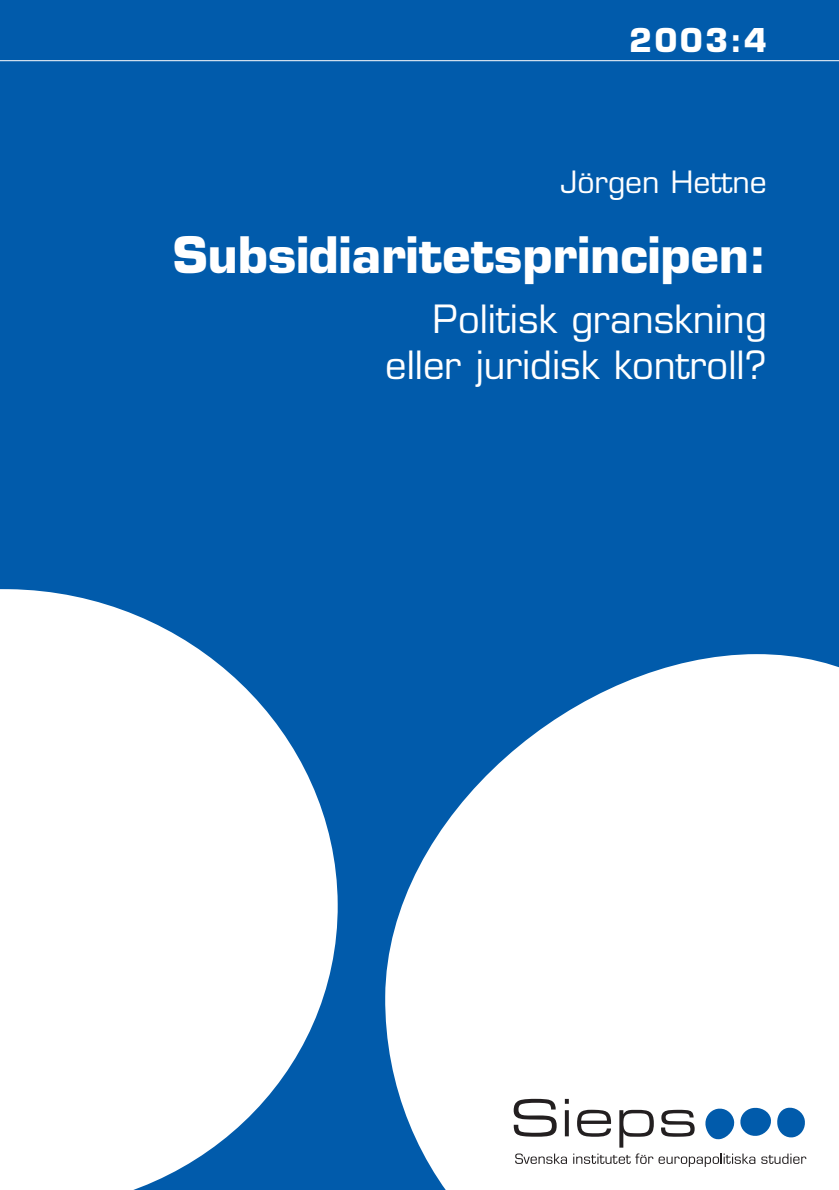
<style>
.page{position:relative;width:839px;height:1190px;background:#fff}
.page>*{position:absolute;margin:0;border:0;box-sizing:border-box;transform-origin:0 0}
.t1{font:700 49px "Eurostile";color:#fff}
.t2{font:38px/46px "Eurostile";color:#fff;text-align:right}
.t3{font:700 32px "Eurostile";color:#fff}
.t4{font:30px "Eurostile";color:#fff}
</style>
<div class="page">
<div style="left:0;top:0;width:838px;height:1190px;background:#015bab"></div>
<svg style="left:0;top:589px;width:338px;height:601px;fill:#fff"></svg>
<svg style="left:385px;top:654px;width:453px;height:536px;fill:#fff"></svg>
<svg style="left:513px;top:1099px;width:293px;height:68px;background:#c6cfd7"></svg>
<hr style="left:0;top:60px;width:838px;height:1px;background:#fff">
<p class="t3" style="left:629px;top:28px;width:139px">2003:4</p>
<p class="t4" style="left:560px;top:170px;width:207px">Jörgen Hettne</p>
<p class="t1" style="left:173px;top:236px;width:595px">Subsidiaritetsprincipen:</p>
<p class="t2" style="left:385px;top:300px;width:383px">Politisk granskning eller juridisk kontroll?</p>
</div>
